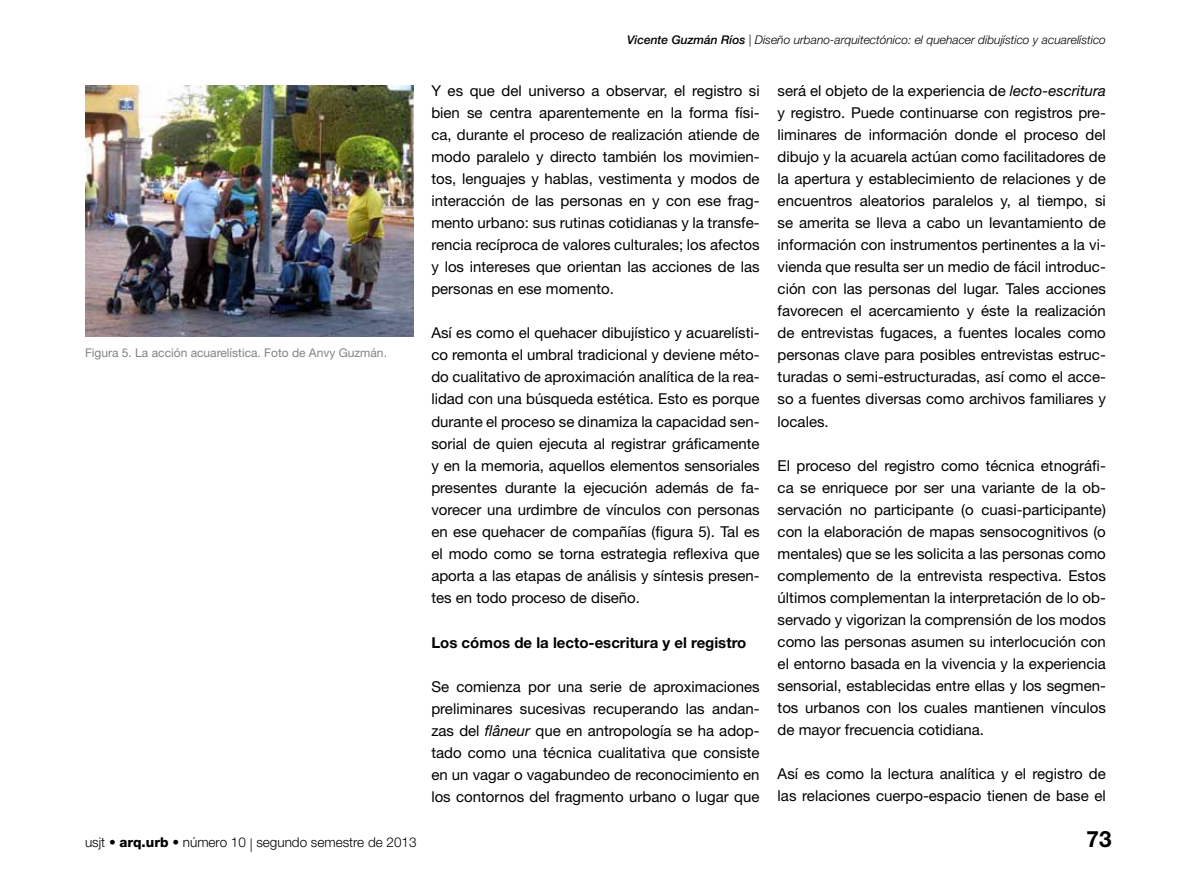
<style>
.page{position:relative;width:1191px;height:893px;background:#fff}
.page>*{position:absolute;margin:0;border:0;box-sizing:border-box;transform-origin:0 0}
.t1{font:700 22.5px "Helvetica Neue LT Std";color:#000}
.t2{font:15px/22px "Helvetica Neue LT Std";color:#000;text-align:justify}
.t3{font:700 15px "Helvetica Neue LT Std";color:#000}
.t4{font:300 13.5px "Helvetica Neue LT Std";color:#000}
.t5{font:italic 300 12px "Helvetica Neue LT Std";color:#000}
.t6{font:12px "Helvetica Neue LT Std";color:#808285}
.s1{font-weight:500}
.s2{font-weight:800}
.s3{font-style:italic}
</style>
<div class="page">
<img style="left:85px;top:85px;width:328px;height:251px">
<p class="t5" style="left:627px;top:33px;width:480px"><span class="s1">Vicente Guzmán Ríos</span> | Diseño urbano-arquitectónico: el quehacer dibujístico y acuarelístico</p>
<p class="t6" style="left:85px;top:346px;width:303px">Figura 5. La acción acuarelística. Foto de Anvy Guzmán.</p>
<p class="t4" style="left:85px;top:834px;width:333px">usjt • <span class="s2">arq.urb</span> • número 10 | segundo semestre de 2013</p>
<p class="t2" style="left:431px;top:79px;width:330px">Y es que del universo a observar, el registro si bien se centra aparentemente en la forma físi&shy;ca, durante el proceso de realización atiende de modo paralelo y directo también los movimien&shy;tos, lenguajes y hablas, vestimenta y modos de interacción de las personas en y con ese frag&shy;mento urbano: sus rutinas cotidianas y la transfe&shy;rencia recíproca de valores culturales; los afectos y los intereses que orientan las acciones de las personas en ese momento.</p>
<p class="t2" style="left:431px;top:322px;width:330px">Así es como el quehacer dibujístico y acuarelísti&shy;co remonta el umbral tradicional y deviene méto&shy;do cualitativo de aproximación analítica de la rea&shy;lidad con una búsqueda estética. Esto es porque durante el proceso se dinamiza la capacidad sen&shy;sorial de quien ejecuta al registrar gráficamente y en la memoria, aquellos elementos sensoriales presentes durante la ejecución además de fa&shy;vorecer una urdimbre de vínculos con personas en ese quehacer de compañías (figura 5). Tal es el modo como se torna estrategia reflexiva que aporta a las etapas de análisis y síntesis presen&shy;tes en todo proceso de diseño.</p>
<p class="t3" style="left:431px;top:633px;width:316px">Los cómos de la lecto-escritura y el registro</p>
<p class="t2" style="left:431px;top:675px;width:330px">Se comienza por una serie de aproximaciones preliminares sucesivas recuperando las andan&shy;zas del <span class="s3">flâneur</span> que en antropología se ha adop&shy;tado como una técnica cualitativa que consiste en un vagar o vagabundeo de reconocimiento en los contornos del fragmento urbano o lugar que</p>
<p class="t2" style="left:777px;top:79px;width:330px">será el objeto de la experiencia de <span class="s3">lecto-escritura </span>y registro. Puede continuarse con registros pre&shy;liminares de información donde el proceso del dibujo y la acuarela actúan como facilitadores de la apertura y establecimiento de relaciones y de encuentros aleatorios paralelos y, al tiempo, si se amerita se lleva a cabo un levantamiento de información con instrumentos pertinentes a la vi&shy;vienda que resulta ser un medio de fácil introduc&shy;ción con las personas del lugar. Tales acciones favorecen el acercamiento y éste la realización de entrevistas fugaces, a fuentes locales como personas clave para posibles entrevistas estruc&shy;turadas o semi-estructuradas, así como el acce&shy;so a fuentes diversas como archivos familiares y locales.</p>
<p class="t2" style="left:777px;top:454px;width:330px">El proceso del registro como técnica etnográfi&shy;ca se enriquece por ser una variante de la ob&shy;servación no participante (o cuasi-participante) con la elaboración de mapas sensocognitivos (o mentales) que se les solicita a las personas como complemento de la entrevista respectiva. Estos últimos complementan la interpretación de lo ob&shy;servado y vigorizan la comprensión de los modos como las personas asumen su interlocución con el entorno basada en la vivencia y la experiencia sensorial, establecidas entre ellas y los segmen&shy;tos urbanos con los cuales mantienen vínculos de mayor frecuencia cotidiana.</p>
<p class="t2" style="left:777px;top:763px;width:330px">Así es como la lectura analítica y el registro de las relaciones cuerpo-espacio tienen de base el</p>
<h1 class="t1" style="left:1086px;top:825px;width:27px">73</h1>
</div>
